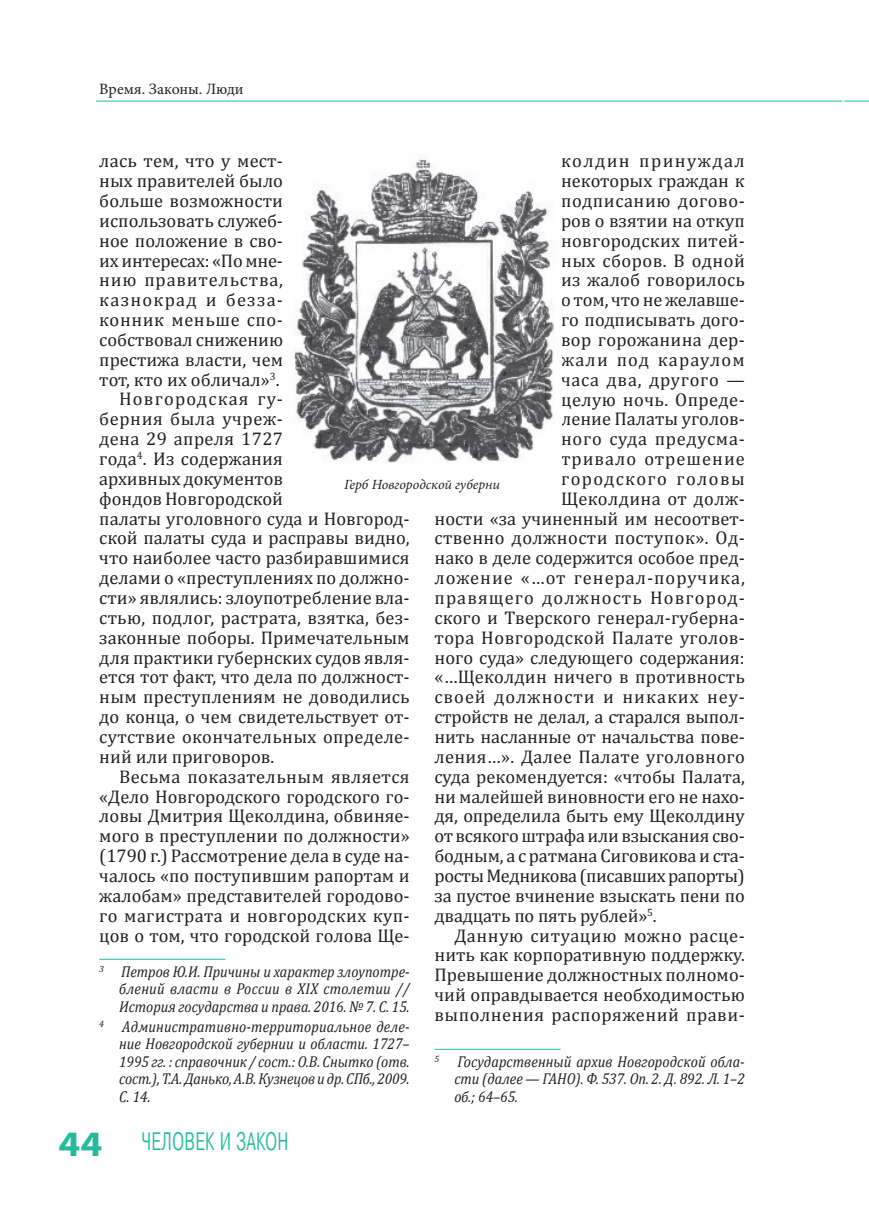
<style>
.page{position:relative;width:869px;height:1216px;background:#fff}
.page>*{position:absolute;margin:0;border:0;box-sizing:border-box;transform-origin:0 0}
.t1{font:300 25.2px "Pragmatica Cond";letter-spacing:.01em;color:#24bb9d;scale:.8 1}
.t2{font:18.38px "Cambria";color:#231f20}
.t3{font:18.38px "Cambria";letter-spacing:.025em;color:#231f20}
.t4{font:18.38px "Cambria";letter-spacing:.03em;color:#231f20}
.t5{font:18.38px "Cambria";letter-spacing:.055em;color:#231f20}
.t6{font:18.38px "Cambria";letter-spacing:.02em;color:#231f20}
.t7{font:18.38px "Cambria";letter-spacing:.04em;color:#231f20}
.t8{font:18.38px "Cambria";letter-spacing:.075em;color:#231f20}
.t9{font:18.38px "Cambria";letter-spacing:-.02em;color:#231f20}
.t10{font:18.38px "Cambria";letter-spacing:.065em;color:#231f20}
.t11{font:18.38px "Cambria";letter-spacing:.06em;color:#231f20}
.t12{font:18.38px "Cambria";letter-spacing:.045em;color:#231f20}
.t13{font:18.38px "Cambria";letter-spacing:.07em;color:#231f20}
.t14{font:18.38px "Cambria";letter-spacing:.035em;color:#231f20}
.t15{font:italic 15.75px/17.5px "Cambria";color:#231f20;text-align:justify;scale:.9 1}
.t16{font:15.75px "Minion Pro";color:#231f20}
.t17{font:italic 14px "Minion Pro";color:#231f20}
.s1{font-family:"Myriad Pro";font-weight:700;font-size:35.88px}
</style>
<div class="page">
<hr style="left:96px;top:101px;width:746px;height:1px;background:#24bb9d">
<svg style="left:844px;top:101px;width:24px;height:1px"></svg>
<hr style="left:99px;top:958px;width:126px;height:1px;background:#24bb9d">
<hr style="left:434px;top:1048px;width:126px;height:1px;background:#24bb9d">
<img style="left:293px;top:158px;width:262px;height:305px">
<p class="t16" style="left:99px;top:79px;width:146px">Время. Законы. Люди</p>
<p class="t8" style="left:561px;top:150px;width:185px">колдин принуждал</p>
<p class="t2" style="left:561px;top:170px;width:185px">некоторых граждан к</p>
<p class="t4" style="left:561px;top:189px;width:185px">подписанию догово-</p>
<p class="t2" style="left:561px;top:209px;width:185px">ров о взятии на откуп</p>
<p class="t2" style="left:561px;top:229px;width:185px">новгородских питей-</p>
<p class="t3" style="left:561px;top:249px;width:185px">ных сборов. В одной</p>
<p class="t2" style="left:561px;top:269px;width:185px">из жалоб говорилось</p>
<p class="t2" style="left:561px;top:289px;width:185px">о том, что не желавше-</p>
<p class="t2" style="left:561px;top:308px;width:185px">го подписывать дого-</p>
<p class="t2" style="left:561px;top:328px;width:185px">вор горожанина дер-</p>
<p class="t10" style="left:561px;top:348px;width:185px">жали под караулом</p>
<p class="t7" style="left:561px;top:368px;width:185px">часа два, другого —</p>
<p class="t3" style="left:561px;top:388px;width:185px">целую ночь. Опреде-</p>
<p class="t2" style="left:561px;top:408px;width:185px">ление Палаты уголов-</p>
<p class="t7" style="left:561px;top:428px;width:185px">ного суда предусма-</p>
<p class="t5" style="left:561px;top:447px;width:185px">тривало отрешение</p>
<p class="t8" style="left:561px;top:467px;width:185px">городского головы</p>
<p class="t6" style="left:561px;top:487px;width:185px">Щеколдина от долж-</p>
<p class="t2" style="left:434px;top:507px;width:312px">ности «за учиненный им несоответ-</p>
<p class="t3" style="left:434px;top:527px;width:312px">ственно должности поступок». Од-</p>
<p class="t2" style="left:434px;top:547px;width:312px">нако в деле содержится особое пред-</p>
<p class="t5" style="left:434px;top:566px;width:312px">ложение «…от генерал-поручика,</p>
<p class="t11" style="left:434px;top:586px;width:312px">правящего должность Новгород-</p>
<p class="t2" style="left:434px;top:606px;width:312px">ского и Тверского генерал-губерна-</p>
<p class="t3" style="left:434px;top:626px;width:312px">тора Новгородской Палате уголов-</p>
<p class="t2" style="left:434px;top:646px;width:312px">ного суда» следующего содержания:</p>
<p class="t2" style="left:434px;top:666px;width:312px">«…Щеколдин ничего в противность</p>
<p class="t5" style="left:434px;top:685px;width:312px">своей должности и никаких неу-</p>
<p class="t2" style="left:434px;top:705px;width:311px">стройств не делал, а старался выпол-</p>
<p class="t2" style="left:434px;top:725px;width:311px">нить насланные от начальства пове-</p>
<p class="t6" style="left:434px;top:745px;width:312px">ления…». Далее Палате уголовного</p>
<p class="t2" style="left:434px;top:765px;width:311px">суда рекомендуется: «чтобы Палата,</p>
<p class="t2" style="left:434px;top:785px;width:312px">ни малейшей виновности его не нахо-</p>
<p class="t2" style="left:434px;top:805px;width:312px">дя, определила быть ему Щеколдину</p>
<p class="t2" style="left:434px;top:824px;width:312px">от всякого штрафа или взыскания сво-</p>
<p class="t2" style="left:434px;top:844px;width:312px">бодным, а с ратмана Сиговикова и ста-</p>
<p class="t9" style="left:434px;top:864px;width:312px">росты Медникова (писавших рапорты)</p>
<p class="t2" style="left:434px;top:884px;width:312px">за пустое вчинение взыскать пени по</p>
<p class="t2" style="left:434px;top:904px;width:224px">двадцать по пять рублей»<sup>5</sup>.</p>
<p class="t4" style="left:454px;top:924px;width:292px">Данную ситуацию можно расце-</p>
<p class="t2" style="left:434px;top:943px;width:312px">нить как корпоративную поддержку.</p>
<p class="t2" style="left:434px;top:963px;width:312px">Превышение должностных полномо-</p>
<p class="t2" style="left:434px;top:983px;width:312px">чий оправдывается необходимостью</p>
<p class="t4" style="left:434px;top:1003px;width:312px">выполнения распоряжений прави-</p>
<p class="t15" style="left:454px;top:1052px;width:324px;text-indent:-20px"><sup>5</sup> Государственный архив Новгородской обла&shy;сти (далее — ГАНО). Ф. 537. Оп. 2. Д. 892. Л. 1–2 об.; 64–65.</p>
<p class="t2" style="left:99px;top:150px;width:185px">лась тем, что у мест-</p>
<p class="t2" style="left:99px;top:170px;width:185px">ных правителей было</p>
<p class="t2" style="left:99px;top:189px;width:185px">больше возможности</p>
<p class="t2" style="left:99px;top:209px;width:185px">использовать служеб-</p>
<p class="t2" style="left:99px;top:229px;width:185px">ное положение в сво-</p>
<p class="t2" style="left:99px;top:249px;width:185px">их интересах: «По мне-</p>
<p class="t12" style="left:99px;top:269px;width:185px">нию правительства,</p>
<p class="t13" style="left:99px;top:289px;width:185px">казнокрад и безза-</p>
<p class="t4" style="left:99px;top:308px;width:185px">конник меньше спо-</p>
<p class="t2" style="left:99px;top:328px;width:185px">собствовал снижению</p>
<p class="t2" style="left:99px;top:348px;width:185px">престижа власти, чем</p>
<p class="t2" style="left:99px;top:368px;width:181px">тот, кто их обличал»<sup>3</sup>.</p>
<p class="t10" style="left:119px;top:388px;width:165px">Новгородская гу-</p>
<p class="t14" style="left:99px;top:408px;width:185px">берния была учреж-</p>
<p class="t6" style="left:99px;top:428px;width:185px">дена 29 апреля 1727</p>
<p class="t2" style="left:99px;top:447px;width:185px">года<sup>4</sup>. Из содержания</p>
<p class="t2" style="left:99px;top:467px;width:185px">архивных документов</p>
<p class="t2" style="left:99px;top:487px;width:185px">фондов Новгородской</p>
<p class="t2" style="left:99px;top:507px;width:312px">палаты уголовного суда и Новгород-</p>
<p class="t2" style="left:99px;top:527px;width:312px">ской палаты суда и расправы видно,</p>
<p class="t2" style="left:99px;top:547px;width:312px">что наиболее часто разбиравшимися</p>
<p class="t2" style="left:99px;top:566px;width:312px">делами о «преступлениях по должно-</p>
<p class="t2" style="left:99px;top:586px;width:312px">сти» являлись: злоупотребление вла-</p>
<p class="t2" style="left:99px;top:606px;width:312px">стью, подлог, растрата, взятка, без-</p>
<p class="t2" style="left:99px;top:626px;width:312px">законные поборы. Примечательным</p>
<p class="t2" style="left:99px;top:646px;width:312px">для практики губернских судов явля-</p>
<p class="t2" style="left:99px;top:666px;width:311px">ется тот факт, что дела по должност-</p>
<p class="t2" style="left:99px;top:685px;width:312px">ным преступлениям не доводились</p>
<p class="t2" style="left:99px;top:705px;width:312px">до конца, о чем свидетельствует от-</p>
<p class="t2" style="left:99px;top:725px;width:312px">сутствие окончательных определе-</p>
<p class="t2" style="left:99px;top:745px;width:176px">ний или приговоров.</p>
<p class="t3" style="left:119px;top:765px;width:292px">Весьма показательным является</p>
<p class="t2" style="left:99px;top:785px;width:312px">«Дело Новгородского городского го-</p>
<p class="t2" style="left:99px;top:805px;width:312px">ловы Дмитрия Щеколдина, обвиняе-</p>
<p class="t2" style="left:99px;top:824px;width:312px">мого в преступлении по должности»</p>
<p class="t2" style="left:99px;top:844px;width:312px">(1790 г.) Рассмотрение дела в суде на-</p>
<p class="t2" style="left:99px;top:864px;width:312px">чалось «по поступившим рапортам и</p>
<p class="t2" style="left:99px;top:884px;width:312px">жалобам» представителей городово-</p>
<p class="t2" style="left:99px;top:904px;width:312px">го магистрата и новгородских куп-</p>
<p class="t2" style="left:99px;top:924px;width:312px">цов о том, что городской голова Ще-</p>
<p class="t15" style="left:119px;top:962px;width:324px;text-indent:-20px"><sup>3</sup> Петров Ю.И. Причины и характер злоупотре&shy;блений власти в России в XIX столетии // История государства и права. 2016. № 7. С. 15.</p>
<p class="t15" style="left:119px;top:1017px;width:324px;text-indent:-20px"><sup>4</sup> Административно-территориальное деле&shy;ние Новгородской губернии и области. 1727– 1995 гг. : справочник / сост.: О.В. Снытко (отв. сост.), Т.А. Данько, А.В. Кузнецов и др. СПб., 2009.<br>С. 14.</p>
<p class="t17" style="left:344px;top:476px;width:157px">Герб Новгородской губерни</p>
<h1 class="t1" style="left:59px;top:1126px;width:289px"><span class="s1">44</span> ЧЕЛОВЕК И ЗАКОН</h1>
</div>
